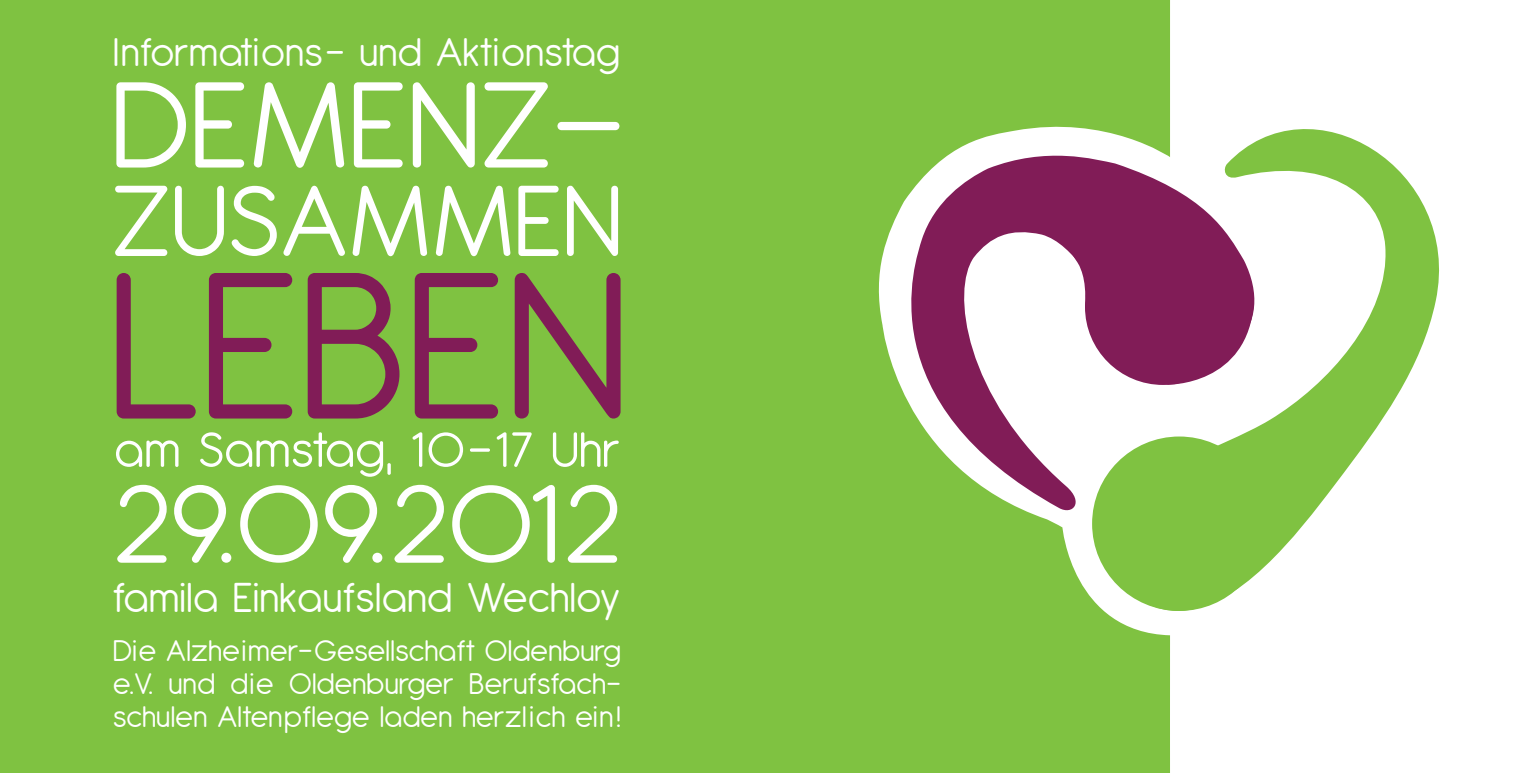
<style>
.page{position:relative;width:1517px;height:773px;background:#fff}
.page>*{position:absolute;margin:0;border:0;box-sizing:border-box;transform-origin:0 0}
.t1{font:227.75px "Antipasto";letter-spacing:.025em;color:#811c57}
.t2{font:133.25px "Antipasto";letter-spacing:.03em;color:#fff}
.t3{font:121.75px "Antipasto";letter-spacing:.03em;color:#fff}
.t4{font:110px "Antipasto";letter-spacing:.03em;color:#fff}
.t5{font:54.25px "Antipasto";letter-spacing:.03em;color:#fff}
.t6{font:45.5px "Antipasto";letter-spacing:.03em;color:#fff}
.t7{font:43.5px "Antipasto";letter-spacing:.03em;color:#fff}
.t8{font:32.5px/32.5px "Antipasto";letter-spacing:.03em;color:#fff;text-align:justify}
</style>
<div class="page">
<div style="left:0;top:0;width:1170px;height:772px;background:#7fc241"></div>
<svg style="left:1103px;top:75px;width:336px;height:537px"></svg>
<div style="left:1092px;top:436px;width:174px;height:174px;background:#7fc241;border-radius:50%"></div>
<svg style="left:867px;top:146px;width:393px;height:369px"></svg>
<div style="left:1085px;top:229px;width:156px;height:156px;background:#811c57;border-radius:50%"></div>
<svg style="left:1164px;top:301px;width:90px;height:85px"></svg>
<svg style="left:1066px;top:241px;width:55px;height:84px"></svg>
<h3 class="t7" style="left:113px;top:26px;width:507px">Informations- und Aktionstag</h3>
<h2 class="t2" style="left:113px;top:47px;width:511px">DEMENZ—</h2>
<h3 class="t4" style="left:113px;top:157px;width:509px">ZUSAMMEN</h3>
<h1 class="t1" style="left:113px;top:213px;width:515px">LEBEN</h1>
<h3 class="t5" style="left:115px;top:418px;width:506px">am Samstag, 10-17 Uhr</h3>
<h3 class="t3" style="left:115px;top:453px;width:506px">29.09.2012</h3>
<h3 class="t6" style="left:113px;top:571px;width:507px">famila Einkaufsland Wechloy</h3>
<p class="t8" style="left:113px;top:634px;width:508px">Die Alzheimer-Gesellschaft Oldenburg e.V. und die Oldenburger Berufsfach&shy;schulen Altenpflege laden herzlich ein!</p>
</div>
